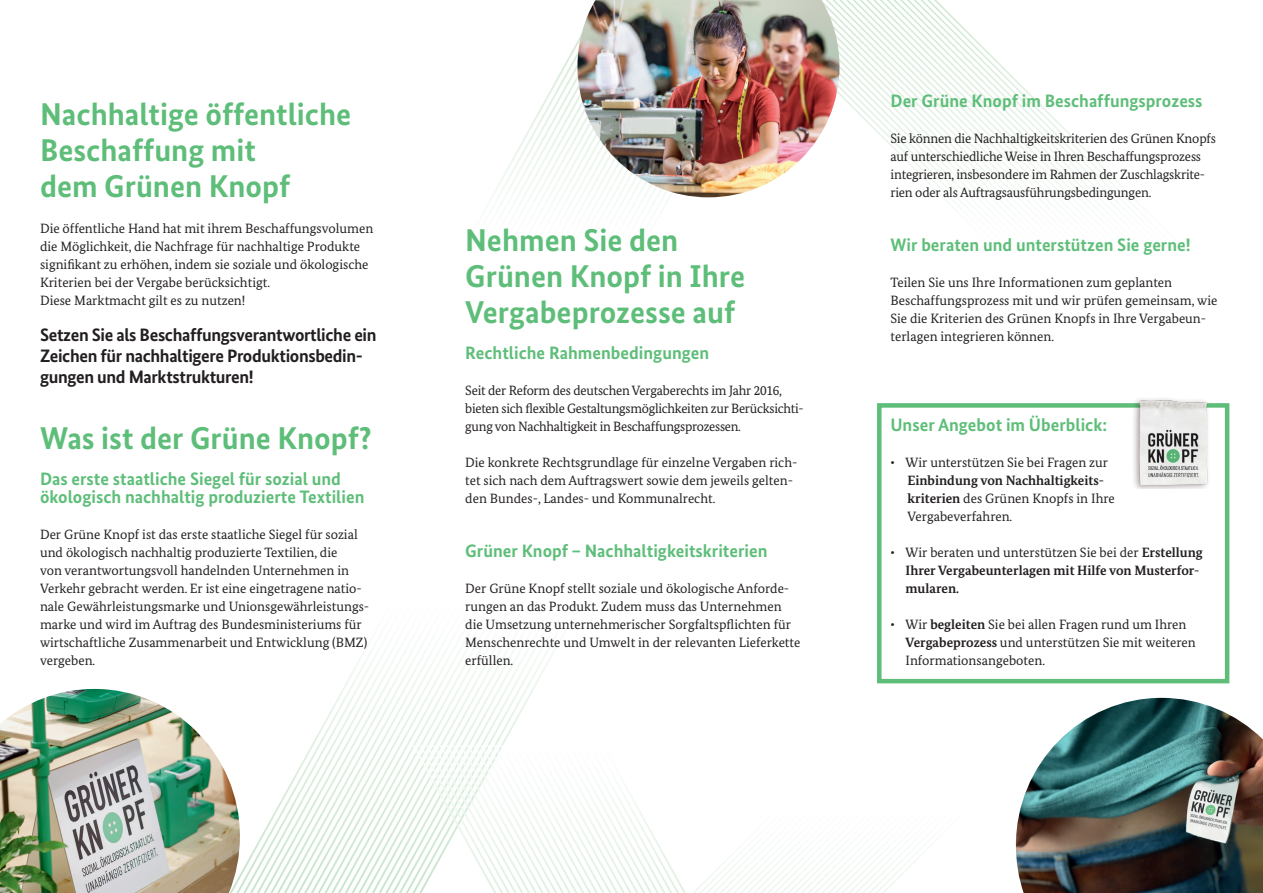
<style>
.page{position:relative;width:1263px;height:893px;background:#fff}
.page>*{position:absolute;margin:0;border:0;box-sizing:border-box;transform-origin:0 0}
.t1{font:700 31.5px/36px "Bundes Sans";color:#5ebe79}
.t2{font:700 18px/18px "Bundes Sans";color:#5ebe79}
.t3{font:700 18px/21px "Bundes Sans";letter-spacing:-.02em;color:#231f20}
.t4{font:13.5px/18px "Bundes Serif";color:#231f20}
.t5{font:13.5px/18px "Bundes Serif";letter-spacing:-.02em;color:#231f20}
.t6{font:700 13.5px/18px "Bundes Serif";color:#231f20}
.s1{font-weight:700}
.s2{font-weight:400}
</style>
<div class="page">
<svg style="left:489px;top:42px;width:228px;height:160px"></svg>
<svg style="left:277px;top:649px;width:279px;height:159px"></svg>
<svg style="left:240px;top:808px;width:170px;height:85px"></svg>
<svg style="left:410px;top:744px;width:371px;height:149px"></svg>
<img style="left:577px;top:0;width:262px;height:197px">
<img style="left:1016px;top:698px;width:247px;height:195px">
<img style="left:0;top:689px;width:240px;height:204px">
<div style="left:877px;top:403px;width:352px;height:280px;border:4px solid #5ebe79"></div>
<img style="left:1117px;top:398px;width:107px;height:90px">
<p class="t1" style="left:40px;top:96px;width:313px">Nachhaltige öffentliche<br>Beschaffung mit<br>dem Grünen Knopf</p>
<p class="t4" style="left:40px;top:220px;width:335px">Die öffentliche Hand hat mit ihrem Beschaffungsvolumen die Möglichkeit, die Nachfrage für nachhaltige Produkte signifikant zu erhöhen, indem sie soziale und ökologische Kriterien bei der Vergabe berücksichtigt.<br>Diese Marktmacht gilt es zu nutzen!</p>
<p class="t3" style="left:40px;top:324px;width:338px">Setzen Sie als Beschaffungsverantwortliche ein<br>Zeichen für nachhaltigere Produktionsbedin&shy;gungen und Marktstrukturen!</p>
<p class="t1" style="left:40px;top:420px;width:334px">Was ist der Grüne Knopf?</p>
<p class="t2" style="left:40px;top:470px;width:326px">Das erste staatliche Siegel für sozial und ökologisch nachhaltig produzierte Textilien</p>
<p class="t4" style="left:40px;top:526px;width:331px">Der Grüne Knopf ist das erste staatliche Siegel für sozial und ökologisch nachhaltig produzierte Textilien, die<br>von verantwortungsvoll handelnden Unternehmen in Verkehr gebracht werden. Er ist eine eingetragene natio&shy;nale Gewährleistungsmarke und Unionsgewährleistungs&shy;marke und wird im Auftrag des Bundesministeriums für wirtschaftliche Zusammenarbeit und Entwicklung (BMZ) vergeben.</p>
<p class="t1" style="left:465px;top:222px;width:281px">Nehmen Sie den<br>Grünen Knopf in Ihre<br>Vergabeprozesse auf</p>
<p class="t2" style="left:465px;top:344px;width:245px">Rechtliche Rahmenbedingungen</p>
<p class="t5" style="left:465px;top:382px;width:340px">Seit der Reform des deutschen Vergaberechts im Jahr 2016, bieten sich flexible Gestaltungsmöglichkeiten zur Berücksichti&shy;gung von Nachhaltigkeit in Beschaffungsprozessen.</p>
<p class="t4" style="left:465px;top:454px;width:334px">Die konkrete Rechtsgrundlage für einzelne Vergaben rich&shy;tet sich nach dem Auftragswert sowie dem jeweils gelten&shy;den Bundes-, Landes- und Kommunalrecht.</p>
<p class="t2" style="left:465px;top:542px;width:304px">Grüner Knopf – Nachhaltigkeitskriterien</p>
<p class="t4" style="left:465px;top:580px;width:337px">Der Grüne Knopf stellt soziale und ökologische Anforde&shy;rungen an das Produkt. Zudem muss das Unternehmen die Umsetzung unternehmerischer Sorgfaltspflichten für Menschenrechte und Umwelt in der relevanten Lieferkette erfüllen.</p>
<p class="t2" style="left:890px;top:92px;width:314px">Der Grüne Knopf im Beschaffungsprozess</p>
<p class="t4" style="left:890px;top:130px;width:327px">Sie können die Nachhaltigkeitskriterien des Grünen Knopfs auf unterschiedliche Weise in Ihren Beschaffungsprozess integrieren, insbesondere im Rahmen der Zuschlagskrite&shy;rien oder als Auftragsausführungsbedingungen.</p>
<p class="t2" style="left:890px;top:236px;width:302px">Wir beraten und unterstützen Sie gerne!</p>
<p class="t4" style="left:890px;top:274px;width:328px">Teilen Sie uns Ihre Informationen zum geplanten Beschaffungsprozess mit und wir prüfen gemeinsam, wie Sie die Kriterien des Grünen Knopfs in Ihre Vergabeun&shy;terlagen integrieren können.</p>
<p class="t2" style="left:890px;top:416px;width:218px">Unser Angebot im Überblick:</p>
<p class="t4" style="left:907px;top:454px;width:209px;text-indent:-17px">• Wir unterstützen Sie bei Fragen zur<br><span class="s1">Einbindung von Nachhaltigkeits&shy;kriterien</span> des Grünen Knopfs in Ihre<br>Vergabeverfahren.</p>
<p class="t6" style="left:905px;top:544px;width:299px;text-indent:-15px"><span class="s2">• Wir beraten und unterstützen Sie bei der</span> Erstellung<br>Ihrer Vergabeunterlagen mit Hilfe von Musterfor&shy;mularen.</p>
<p class="t4" style="left:905px;top:616px;width:292px;text-indent:-15px">• Wir <span class="s1">begleiten</span> Sie bei allen Fragen rund um Ihren<br><span class="s1">Vergabeprozess</span> und unterstützen Sie mit weiteren<br>Informationsangeboten.</p>
</div>
